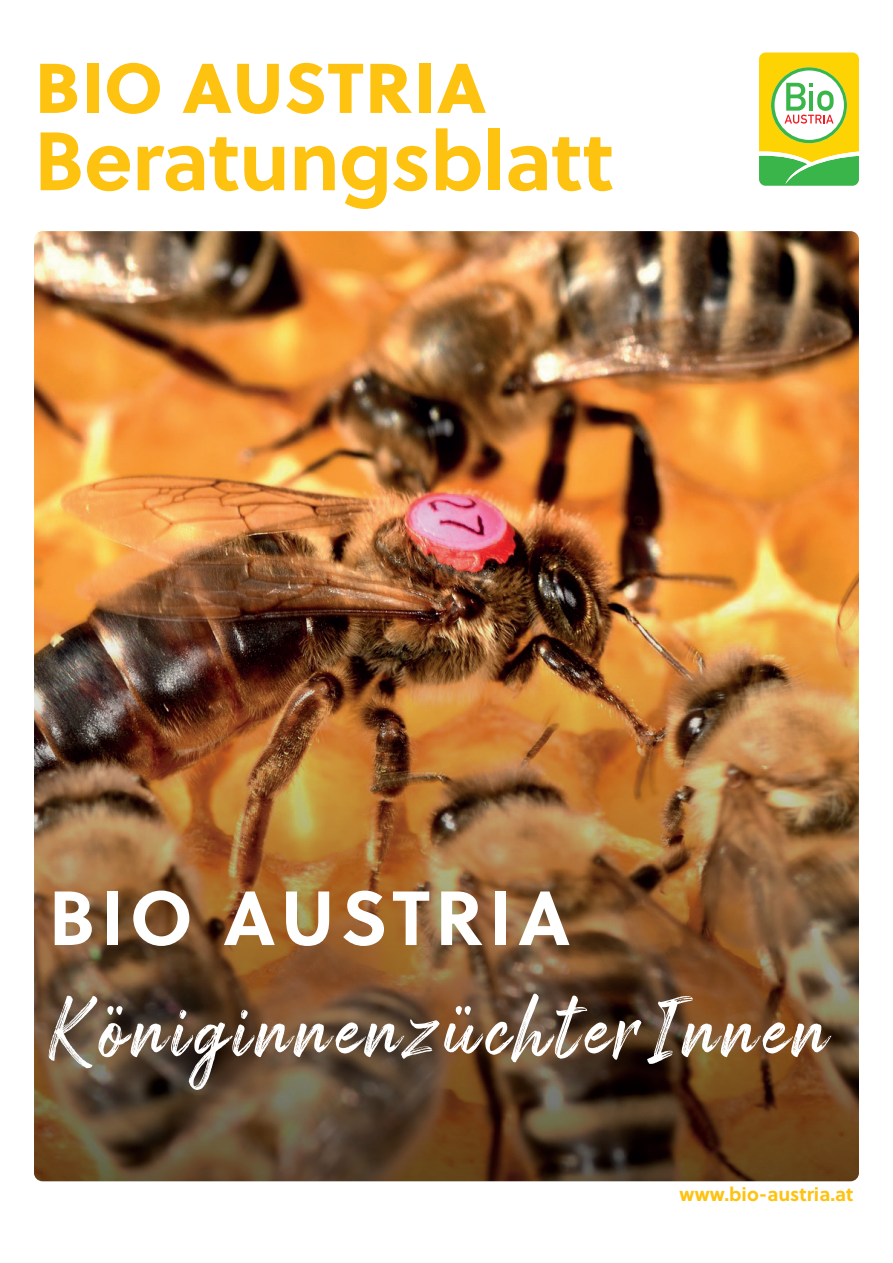
<style>
.page{position:relative;width:893px;height:1263px;background:#fff}
.page>*{position:absolute;margin:0;border:0;box-sizing:border-box;transform-origin:0 0}
.t1{font:700 82.5px/77.2px "Soleil";letter-spacing:-.01em;color:#fec210}
.t2{font:700 76.5px "Soleil";letter-spacing:.07em;color:#fff}
.t3{font:75px "Arsilon";letter-spacing:.07em;color:#fff}
.t4{font:700 19.2px "Soleil";letter-spacing:.01em;color:#fec210}
</style>
<div class="page">
<svg style="left:759px;top:52px;width:100px;height:134px"></svg>
<img style="left:34px;top:231px;width:825px;height:950px">
<img style="left:34px;top:493px;width:825px;height:688px;border-radius:9px">
<p class="t1" style="left:34px;top:46px;width:581px">bio austria<br>Beratungsblatt</p>
<p class="t2" style="left:49px;top:868px;width:523px">BIO AUSTRIA</p>
<p class="t3" style="left:49px;top:983px;width:781px">KöniginnenzüchterInnen</p>
<p class="t4" style="left:679px;top:1181px;width:175px">www.bio-austria.at</p>
</div>
